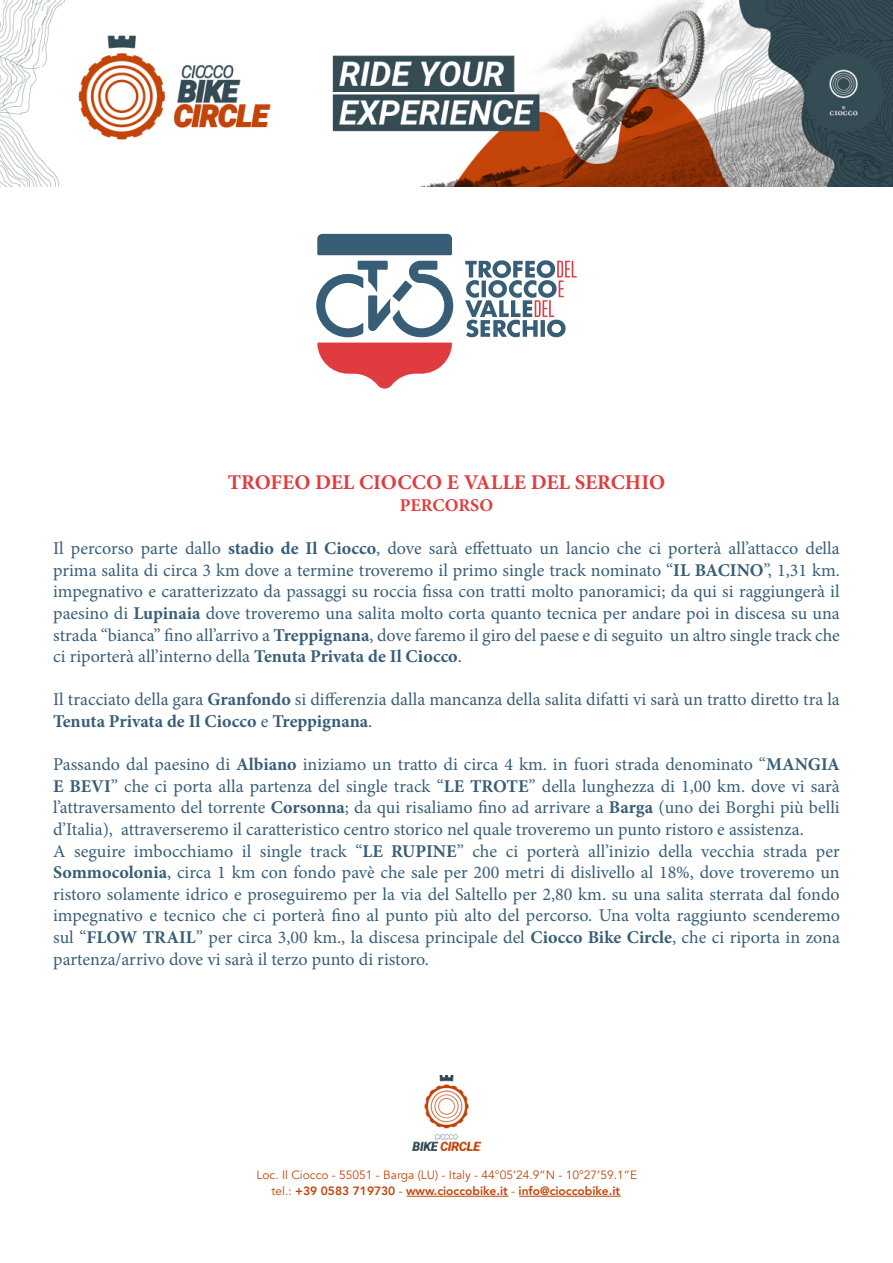
<style>
.page{position:relative;width:893px;height:1263px;background:#fff}
.page>*{position:absolute;margin:0;border:0;box-sizing:border-box;transform-origin:0 0}
.t1{font:700 21px "Minion Pro";color:#e13c3f}
.t2{font:18px/21.6px "Minion Pro";color:#385e77}
.t3{font:700 18px "Minion Pro";color:#e13c3f}
.t4{font:12px/16.5px "Avenir";color:#c4440a;text-align:center}
.s1{font-weight:700}
.s2{font-weight:800}
</style>
<div class="page">
<img style="left:0;top:0;width:893px;height:187px">
<hr style="left:407px;top:1196px;width:101px;height:1px;background:#c4440a">
<hr style="left:519px;top:1196px;width:102px;height:1px;background:#c4440a">
<img style="left:413px;top:1076px;width:67px;height:74px">
<div style="left:317px;top:234px;width:135px;height:21px;background:#385d76"></div>
<svg style="left:316px;top:261px;width:138px;height:128px"></svg>
<svg style="left:465px;top:260px;width:112px;height:77px"></svg>
<p class="t1" style="left:228px;top:468px;width:439px">TROFEO DEL CIOCCO E VALLE DEL SERCHIO</p>
<p class="t3" style="left:400px;top:493px;width:95px">PERCORSO</p>
<p class="t2" style="left:53px;top:538px;width:788px;text-align:justify">Il percorso parte dallo <span class="s1">stadio de Il Ciocco</span>, dove sarà effettuato un lancio che ci porterà all’attacco della prima salita di circa 3 km dove a termine troveremo il primo single track nominato “<span class="s1">IL BACINO</span>”, 1,31 km. impegnativo e caratterizzato da passaggi su roccia fissa con tratti molto panoramici; da qui si raggiungerà il paesino di <span class="s1">Lupinaia</span> dove troveremo una salita molto corta quanto tecnica per andare poi in discesa su una strada “bianca” fino all’arrivo a <span class="s1">Treppignana</span>, dove faremo il giro del paese e di seguito un altro single track che ci riporterà all’interno della <span class="s1">Tenuta Privata de Il Ciocco</span>.</p>
<p class="t2" style="left:53px;top:689px;width:788px">Il tracciato della gara <span class="s1">Granfondo</span> si differenzia dalla mancanza della salita difatti vi sarà un tratto diretto tra la<br><span class="s1">Tenuta Privata de Il Ciocco</span> e <span class="s1">Treppignana</span>.</p>
<p class="t2" style="left:53px;top:754px;width:788px">Passando dal paesino di <span class="s1">Albiano</span> iniziamo un tratto di circa 4 km. in fuori strada denominato “<span class="s1">MANGIA E BEVI</span>” che ci porta alla partenza del single track “<span class="s1">LE TROTE</span>” della lunghezza di 1,00 km. dove vi sarà l’attraversamento del torrente <span class="s1">Corsonna</span>; da qui risaliamo fino ad arrivare a <span class="s1">Barga</span> (uno dei Borghi più belli d’Italia), attraverseremo il caratteristico centro storico nel quale troveremo un punto ristoro e assistenza.<br>A seguire imbocchiamo il single track “<span class="s1">LE RUPINE</span>” che ci porterà all’inizio della vecchia strada per <span class="s1">Sommocolonia</span>, circa 1 km con fondo pavè che sale per 200 metri di dislivello al 18%, dove troveremo un ristoro solamente idrico e proseguiremo per la via del Saltello per 2,80 km. su una salita sterrata dal fondo impegnativo e tecnico che ci porterà fino al punto più alto del percorso. Una volta raggiunto scenderemo sul “<span class="s1">FLOW TRAIL</span>” per circa 3,00 km., la discesa principale del <span class="s1">Ciocco Bike Circle</span>, che ci riporta in zona partenza/arrivo dove vi sarà il terzo punto di ristoro.</p>
<p class="t4" style="left:256px;top:1167px;width:382px">Loc. Il Ciocco - 55051 - Barga (LU) - Italy - 44°05’24.9”N - 10°27’59.1”E tel.: <span class="s2">+39 0583 719730</span> - <span class="s2">www.cioccobike.it</span> - <span class="s2">info@cioccobike.it</span></p>
</div>
